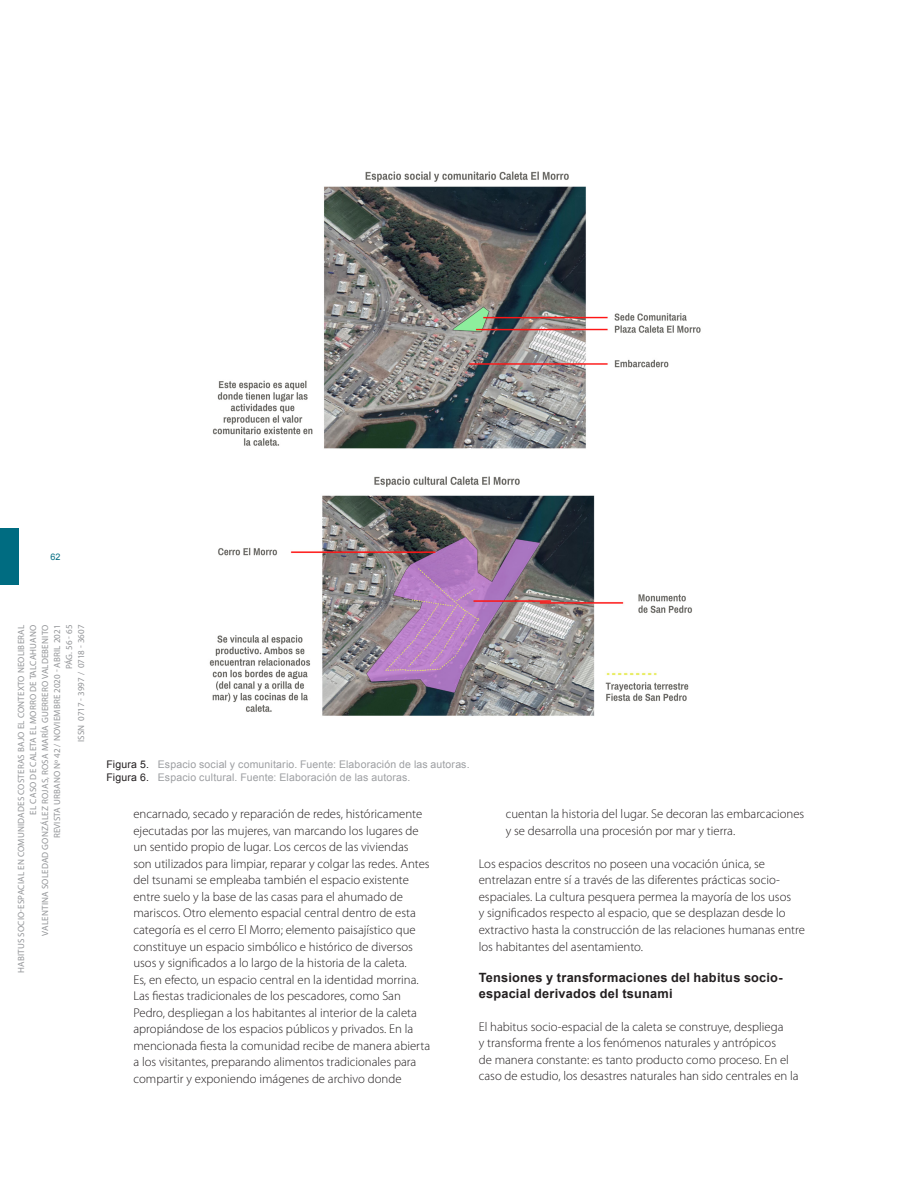
<style>
.page{position:relative;width:915px;height:1191px;background:#fff}
.page>*{position:absolute;margin:0;border:0;box-sizing:border-box;transform-origin:0 0}
._11_Cuerpo_Texto{font:300 12.75px/16.5px "Myriad Pro";color:#231f20}
._09_Bajada_Titulo_1{font:700 12.75px/15.3px "Arial";letter-spacing:.015em;color:#231f20}
._13_Pie_Foto{font:10.5px "Arial";letter-spacing:.015em;color:#9d9fa2}
.t1{font:9px/12px "Myriad Pro";letter-spacing:.02em;color:#939598;text-align:right}
.t2{font:9px "Arial";color:#006c81}
.s1{color:#231f20}
</style>
<div class="page">
<div style="left:0;top:528px;width:19px;height:56px;background:#006c81"></div>
<img style="left:212px;top:171px;width:489px;height:278px">
<img style="left:209px;top:476px;width:484px;height:240px">
<p class="t2" style="left:51px;top:550px;width:12px">62</p>
<p class="t1" style="left:15px;top:973px;width:350px;rotate:-90deg">HABITUS SOCIO-ESPACIAL EN COMUNIDADES COSTERAS BAJO EL CONTEXTO NEOLIBERAL EL CASO DE CALETA EL MORRO DE TALCAHUANO<br>VALENTINA SOLEDAD GONZÁLEZ ROJAS, ROSA MARÍA GUERRERO VALDEBENITO<br>REVISTA URBANO Nº 42 / NOVIEMBRE 2020 - ABRIL 2021<br>PÁG. 56 - 65<br>ISSN 0717 - 3997 / 0718 - 3607</p>
<p class="_13_Pie_Foto" style="left:106px;top:757px;width:364px"><span class="s1">Figura 5.</span> Espacio social y comunitario. Fuente: Elaboración de las autoras.</p>
<p class="_13_Pie_Foto" style="left:106px;top:770px;width:305px"><span class="s1">Figura 6.</span> Espacio cultural. Fuente: Elaboración de las autoras.</p>
<p class="_11_Cuerpo_Texto" style="left:133px;top:806px;width:298px">encarnado, secado y reparación de redes, históricamente ejecutadas por las mujeres, van marcando los lugares de un sentido propio de lugar. Los cercos de las viviendas son utilizados para limpiar, reparar y colgar las redes. Antes del tsunami se empleaba también el espacio existente entre suelo y la base de las casas para el ahumado de mariscos. Otro elemento espacial central dentro de esta categoría es el cerro El Morro; elemento paisajístico que constituye un espacio simbólico e histórico de diversos usos y significados a lo largo de la historia de la caleta.<br>Es, en efecto, un espacio central en la identidad morrina.<br>Las fiestas tradicionales de los pescadores, como San Pedro, despliegan a los habitantes al interior de la caleta apropiándose de los espacios públicos y privados. En la mencionada fiesta la comunidad recibe de manera abierta a los visitantes, preparando alimentos tradicionales para compartir y exponiendo imágenes de archivo donde</p>
<p class="_11_Cuerpo_Texto" style="left:505px;top:806px;width:300px">cuentan la historia del lugar. Se decoran las embarcaciones y se desarrolla una procesión por mar y tierra.</p>
<p class="_11_Cuerpo_Texto" style="left:478px;top:855px;width:327px">Los espacios descritos no poseen una vocación única, se entrelazan entre sí a través de las diferentes prácticas socio&shy;espaciales. La cultura pesquera permea la mayoría de los usos<br>y significados respecto al espacio, que se desplazan desde lo extractivo hasta la construcción de las relaciones humanas entre los habitantes del asentamiento.</p>
<p class="_09_Bajada_Titulo_1" style="left:478px;top:970px;width:305px">Tensiones y transformaciones del habitus socio&shy;espacial derivados del tsunami</p>
<p class="_11_Cuerpo_Texto" style="left:478px;top:1018px;width:321px">El habitus socio-espacial de la caleta se construye, despliega<br>y transforma frente a los fenómenos naturales y antrópicos<br>de manera constante: es tanto producto como proceso. En el caso de estudio, los desastres naturales han sido centrales en la</p>
</div>
